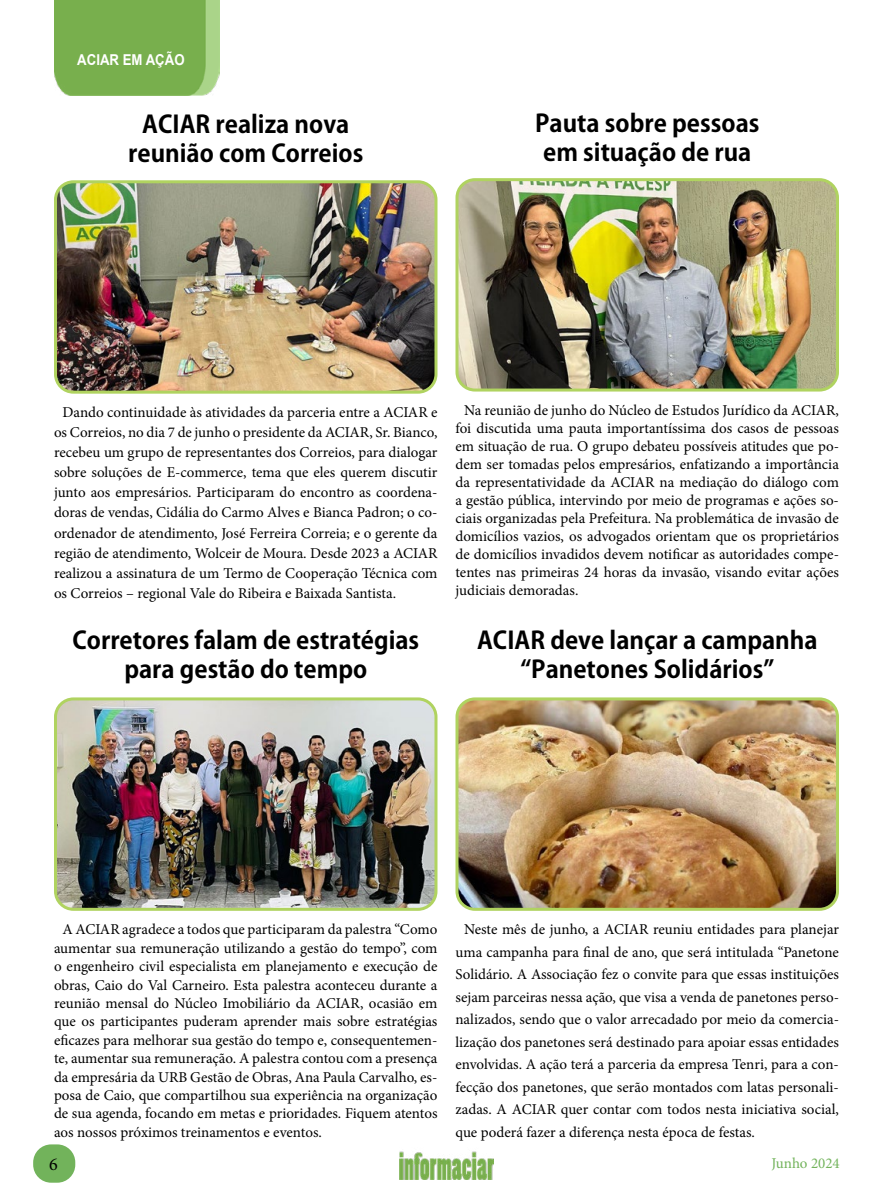
<style>
.page{position:relative;width:893px;height:1191px;background:#fff}
.page>*{position:absolute;margin:0;border:0;box-sizing:border-box;transform-origin:0 0}
.t1{font:700 24px/28.8px "Koz Go Pr 6 N";color:#000;text-align:center}
.t2{font:18px "Minion Pro";color:#000}
.t3{font:15px/18.5px "Minion Pro";color:#000;text-align:justify}
.t4{font:700 15px "Arial";color:#fff;scale:.88 1}
.t5{font:15px "Minion Pro";color:#72b35b}
</style>
<div class="page">
<div style="left:33px;top:1144px;width:42px;height:38px;background:#72b35b;border-radius:18px"></div>
<img style="left:399px;top:1151px;width:95px;height:28px">
<img style="left:54px;top:0;width:165px;height:96px">
<img style="left:58px;top:184px;width:378px;height:206px">
<div style="left:54px;top:180px;width:383px;height:214px;border:3px solid #b0d360;border-radius:18px"></div>
<img style="left:56px;top:701px;width:380px;height:208px">
<div style="left:54px;top:697px;width:383px;height:213px;border:3px solid #b0d360;border-radius:18px"></div>
<img style="left:459px;top:182px;width:376px;height:208px">
<div style="left:455px;top:178px;width:384px;height:213px;border:3px solid #b0d360;border-radius:18px"></div>
<img style="left:459px;top:701px;width:378px;height:208px">
<div style="left:455px;top:697px;width:384px;height:213px;border:3px solid #b0d360;border-radius:18px"></div>
<p class="t4" style="left:77px;top:49px;width:124px">ACIAR EM AÇÃO</p>
<h1 class="t1" style="left:128px;top:111px;width:237px">ACIAR realiza nova reunião com Correios</h1>
<h1 class="t1" style="left:535px;top:109px;width:226px">Pauta sobre pessoas em situação de rua</h1>
<p class="t3" style="left:54px;top:402px;width:385px;line-height:20.1px;text-indent:9px">Dando continuidade às atividades da parceria entre a ACIAR e os Correios, no dia 7 de junho o presidente da ACIAR, Sr. Bianco, recebeu um grupo de representantes dos Correios, para dialogar sobre soluções de E-commerce, tema que eles querem discutir junto aos empresários. Participaram do encontro as coordena&shy;doras de vendas, Cidália do Carmo Alves e Bianca Padron; o co&shy;ordenador de atendimento, José Ferreira Correia; e o gerente da região de atendimento, Wolceir de Moura. Desde 2023 a ACIAR realizou a assinatura de um Termo de Cooperação Técnica com os Correios – regional Vale do Ribeira e Baixada Santista.</p>
<h1 class="t1" style="left:73px;top:626px;width:348px">Corretores falam de estratégias para gestão do tempo</h1>
<p class="t3" style="left:455px;top:401px;width:385px;line-height:18px;text-indent:9px">Na reunião de junho do Núcleo de Estudos Jurídico da ACIAR, foi discutida uma pauta importantíssima dos casos de pessoas em situação de rua. O grupo debateu possíveis atitudes que po&shy;dem ser tomadas pelos empresários, enfatizando a importância da representatividade da ACIAR na mediação do diálogo com a gestão pública, intervindo por meio de programas e ações so&shy;ciais organizadas pela Prefeitura. Na problemática de invasão de domicílios vazios, os advogados orientam que os proprietários de domicílios invadidos devem notificar as autoridades compe&shy;tentes nas primeiras 24 horas da invasão, visando evitar ações judiciais demoradas.</p>
<h1 class="t1" style="left:477px;top:626px;width:342px">ACIAR deve lançar a campanha “Panetones Solidários”</h1>
<p class="t3" style="left:54px;top:920px;width:385px;text-indent:9px">A ACIAR agradece a todos que participaram da palestra “Como aumentar sua remuneração utilizando a gestão do tempo”, com o engenheiro civil especialista em planejamento e execução de obras, Caio do Val Carneiro. Esta palestra aconteceu durante a reunião mensal do Núcleo Imobiliário da ACIAR, ocasião em que os participantes puderam aprender mais sobre estratégias eficazes para melhorar sua gestão do tempo e, consequentemen&shy;te, aumentar sua remuneração. A palestra contou com a presença da empresária da URB Gestão de Obras, Ana Paula Carvalho, es&shy;posa de Caio, que compartilhou sua experiência na organização de sua agenda, focando em metas e prioridades. Fiquem atentos aos nossos próximos treinamentos e eventos.</p>
<p class="t3" style="left:455px;top:918px;width:385px;line-height:22.5px;text-indent:9px">Neste mês de junho, a ACIAR reuniu entidades para planejar uma campanha para final de ano, que será intitulada “Panetone Solidário. A Associação fez o convite para que essas instituições sejam parceiras nessa ação, que visa a venda de panetones perso&shy;nalizados, sendo que o valor arrecadado por meio da comercia&shy;lização dos panetones será destinado para apoiar essas entidades envolvidas. A ação terá a parceria da empresa Tenri, para a con&shy;fecção dos panetones, que serão montados com latas personali&shy;zadas. A ACIAR quer contar com todos nesta iniciativa social, que poderá fazer a diferença nesta época de festas.</p>
<p class="t2" style="left:49px;top:1152px;width:10px">6</p>
<p class="t5" style="left:771px;top:1152px;width:70px">Junho 2024</p>
</div>
